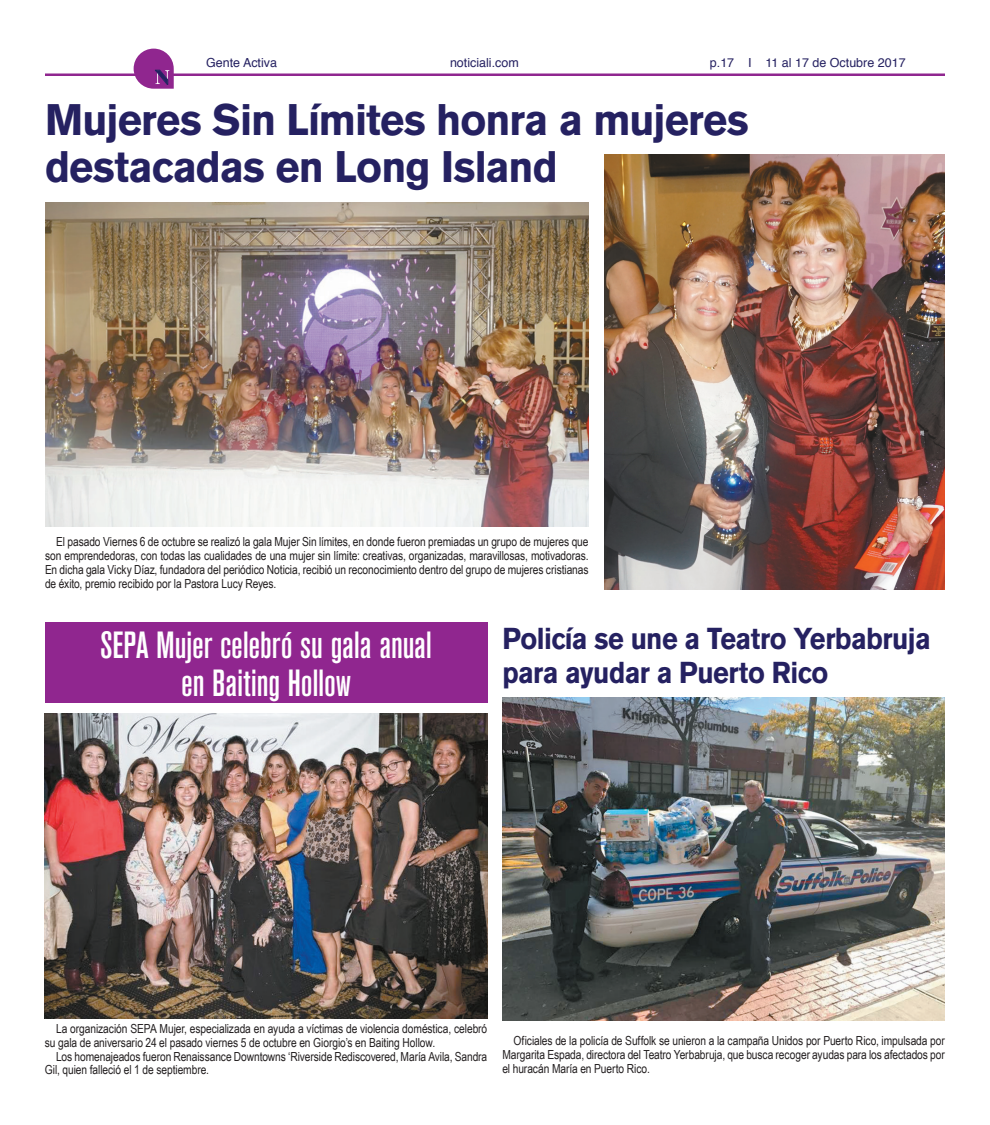
<style>
.page{position:relative;width:990px;height:1125px;background:#fff}
.page>*{position:absolute;margin:0;border:0;box-sizing:border-box;transform-origin:0 0}
.t1{font:700 43.75px/47.5px "Akzidenz Grotesk BE";letter-spacing:-.02em;color:#252161;scale:.95 1}
.t2{font:500 condensed 37.5px/37.5px "Akzidenz Grotesk BE";letter-spacing:-.005em;color:#fff;text-align:center}
.t3{font:700 30px/33.8px "Akzidenz Grotesk BE";letter-spacing:-.02em;color:#252161;scale:.9 1}
.t4{font:12.5px/13.8px "Arial Narrow";letter-spacing:-.005em;color:#231f20;text-align:justify}
.t5{font:12.5px "Helvetica";color:#252161}
</style>
<div class="page">
<hr style="left:45px;top:73px;width:900px;height:3px;background:#90268f">
<svg style="left:134px;top:49px;width:40px;height:40px"></svg>
<img style="left:604px;top:155px;width:340px;height:435px">
<img style="left:502px;top:698px;width:443px;height:323px">
<img style="left:45px;top:714px;width:442px;height:304px">
<div style="left:45px;top:623px;width:442px;height:80px;background:#90268f"></div>
<img style="left:46px;top:203px;width:543px;height:323px">
<p class="t5" style="left:206px;top:53px;width:72px">Gente Activa</p>
<p class="t5" style="left:450px;top:53px;width:70px">noticiali.com</p>
<p class="t5" style="left:710px;top:53px;width:197px">p.17 I 11 al 17 de Octubre 2017</p>
<h1 class="t1" style="left:45px;top:96px;width:742px">Mujeres Sin Límites honra a mujeres destacadas en Long Island</h1>
<p class="t4" style="left:45px;top:535px;width:545px;text-indent:11px">El pasado Viernes 6 de octubre se realizó la gala Mujer Sin límites, en donde fueron premiadas un grupo de mujeres que son emprendedoras, con todas las cualidades de una mujer sin límite: creativas, organizadas, maravillosas, motivadoras.<br>En dicha gala Vicky Díaz, fundadora del periódico Noticia, recibió un reconocimiento dentro del grupo de mujeres cristianas de éxito, premio recibido por la Pastora Lucy Reyes.</p>
<h2 class="t2" style="left:100px;top:627px;width:334px">SEPA Mujer celebró su gala anual en Baiting Hollow</h2>
<h3 class="t3" style="left:502px;top:622px;width:478px">Policía se une a Teatro Yerbabruja para ayudar a Puerto Rico</h3>
<p class="t4" style="left:45px;top:1021px;width:444px;text-indent:11px">La organización SEPA Mujer, especializada en ayuda a víctimas de violencia doméstica, celebró su gala de aniversario 24 el pasado viernes 5 de octubre en Giorgio’s en Baiting Hollow.</p>
<p class="t4" style="left:45px;top:1049px;width:444px;text-indent:11px">Los homenajeados fueron Renaissance Downtowns ‘Riverside Rediscovered, María Avila, Sandra<br>Gil, quien falleció el 1 de septiembre.</p>
<p class="t4" style="left:502px;top:1034px;width:444px;text-indent:11px">Oficiales de la policía de Suffolk se unieron a la campaña Unidos por Puerto Rico, impulsada por Margarita Espada, directora del Teatro Yerbabruja, que busca recoger ayudas para los afectados por el huracán María en Puerto Rico.</p>
</div>
